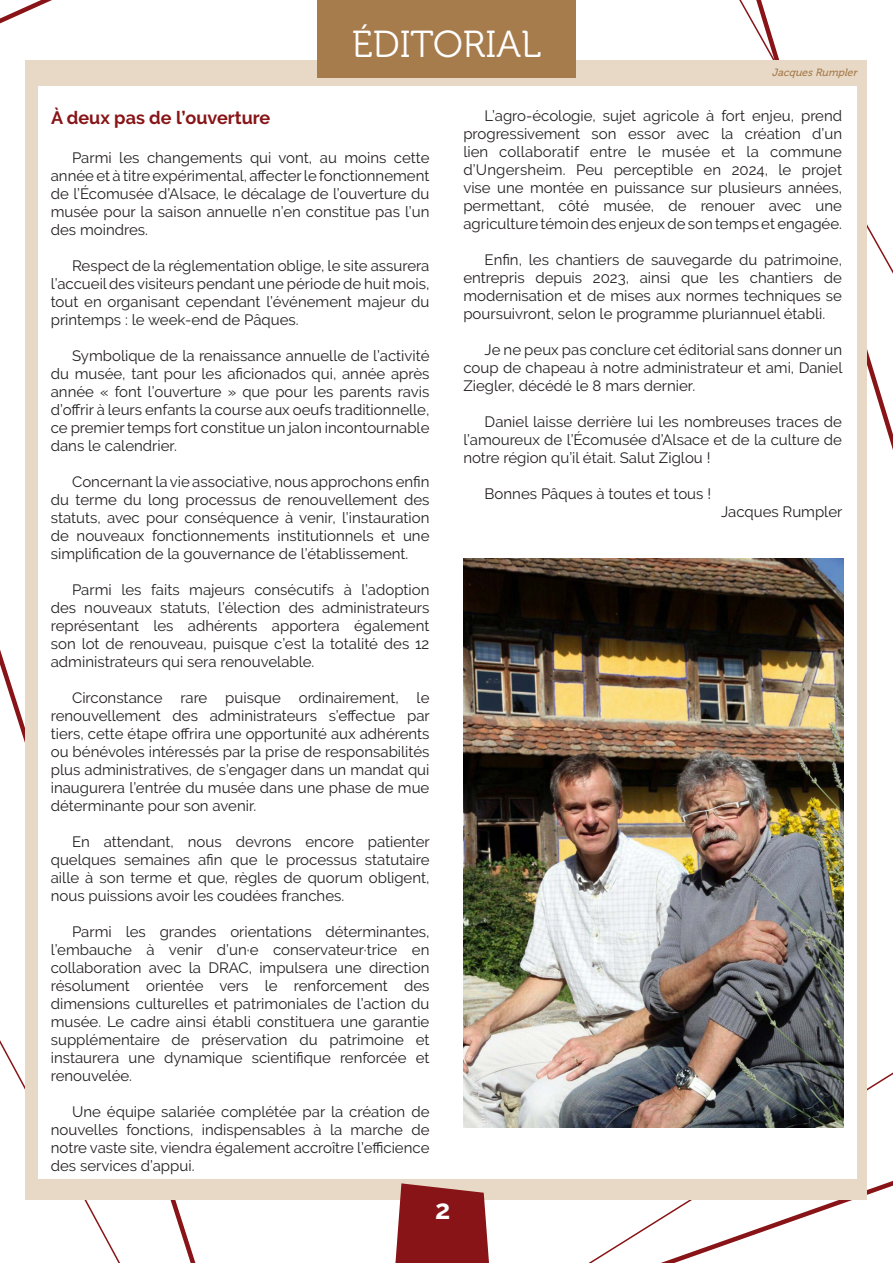
<style>
.page{position:relative;width:893px;height:1263px;background:#fff}
.page>*{position:absolute;margin:0;border:0;box-sizing:border-box;transform-origin:0 0}
.Titre_page{font:37.5px "Museo 300";color:#fff}
.t1{font:700 27px "Raleway";color:#fff}
._3_titre{font:700 18px "Raleway";color:#881417}
.t2{font:15px/18px "Raleway";color:#231f20;text-align:justify}
.Légende{font:italic 10.5px "Museo 500";color:#a67c4d}
</style>
<div class="page">
<svg style="left:0;top:0;width:52px;height:24px"></svg>
<svg style="left:0;top:631px;width:196px;height:632px"></svg>
<svg style="left:752px;top:0;width:141px;height:450px"></svg>
<svg style="left:640px;top:1181px;width:253px;height:82px"></svg>
<div style="left:26px;top:61px;width:841px;height:1139px;background:#e8d9c6"></div>
<div style="left:38px;top:86px;width:819px;height:1093px;background:#fff"></div>
<svg style="left:395px;top:1183px;width:94px;height:80px;background:#942d2f"></svg>
<div style="left:317px;top:0;width:259px;height:77px;background:#a67c4d"></div>
<img style="left:464px;top:559px;width:379px;height:569px">
<p class="Titre_page" style="left:352px;top:24px;width:191px">ÉDITORIAL</p>
<p class="Légende" style="left:772px;top:67px;width:90px">JacquesRumpler</p>
<p class="_3_titre" style="left:51px;top:107px;width:221px">À deux pas de l’ouverture</p>
<p class="t2" style="left:51px;top:149px;width:380px;text-indent:21px">Parmi les changements qui vont, au moins cette année et à titre expérimental, affecter le fonctionnement de l’Écomusée d’Alsace, le décalage de l’ouverture du musée pour la saison annuelle n’en constitue pas l’un des moindres.</p>
<p class="t2" style="left:51px;top:257px;width:380px;text-indent:21px">Respect de la réglementation oblige, le site assurera l’accueil des visiteurs pendant une période de huit mois, tout en organisant cependant l’événement majeur du printemps : le week-end de Pâques.</p>
<p class="t2" style="left:51px;top:347px;width:380px;text-indent:21px">Symbolique de la renaissance annuelle de l’activité du musée, tant pour les aficionados qui, année après année « font l’ouverture » que pour les parents ravis d’offrir à leurs enfants la course aux oeufs traditionnelle, ce premier temps fort constitue un jalon incontournable dans le calendrier.</p>
<p class="t2" style="left:51px;top:473px;width:380px;text-indent:21px">Concernant la vie associative, nous approchons enfin du terme du long processus de renouvellement des statuts, avec pour conséquence à venir, l’instauration de nouveaux fonctionnements institutionnels et une simplification de la gouvernance de l’établissement.</p>
<p class="t2" style="left:51px;top:581px;width:380px;text-indent:21px">Parmi les faits majeurs consécutifs à l’adoption des nouveaux statuts, l’élection des administrateurs représentant les adhérents apportera également son lot de renouveau, puisque c’est la totalité des 12 administrateurs qui sera renouvelable.</p>
<p class="t2" style="left:51px;top:689px;width:381px;text-indent:21px">Circonstance rare puisque ordinairement, le renouvellement des administrateurs s’effectue par tiers, cette étape offrira une opportunité aux adhérents ou bénévoles intéressés par la prise de responsabilités plus administratives, de s’engager dans un mandat qui inaugurera l’entrée du musée dans une phase de mue déterminante pour son avenir.</p>
<p class="t2" style="left:51px;top:833px;width:380px;text-indent:21px">En attendant, nous devrons encore patienter quelques semaines afin que le processus statutaire aille à son terme et que, règles de quorum obligent, nous puissions avoir les coudées franches.</p>
<p class="t2" style="left:51px;top:923px;width:380px;text-indent:21px">Parmi les grandes orientations déterminantes, l’embauche à venir d’un·e conservateur·trice en collaboration avec la DRAC, impulsera une direction résolument orientée vers le renforcement des dimensions culturelles et patrimoniales de l’action du musée. Le cadre ainsi établi constituera une garantie supplémentaire de préservation du patrimoine et instaurera une dynamique scientifique renforcée et renouvelée.</p>
<p class="t2" style="left:51px;top:1103px;width:380px;text-indent:21px">Une équipe salariée complétée par la création de nouvelles fonctions, indispensables à la marche de notre vaste site, viendra également accroître l’efficience des services d’appui.</p>
<h2 class="t1" style="left:435px;top:1193px;width:17px">2</h2>
<p class="t2" style="left:463px;top:107px;width:380px;text-indent:21px">L’agro-écologie, sujet agricole à fort enjeu, prend progressivement son essor avec la création d’un lien collaboratif entre le musée et la commune d’Ungersheim. Peu perceptible en 2024, le projet vise une montée en puissance sur plusieurs années, permettant, côté musée, de renouer avec une agriculture témoin des enjeux de son temps et engagée.</p>
<p class="t2" style="left:463px;top:251px;width:380px;text-indent:21px">Enfin, les chantiers de sauvegarde du patrimoine, entrepris depuis 2023, ainsi que les chantiers de modernisation et de mises aux normes techniques se poursuivront, selon le programme pluriannuel établi.</p>
<p class="t2" style="left:463px;top:341px;width:381px;text-indent:21px">Je ne peux pas conclure cet éditorial sans donner un coup de chapeau à notre administrateur et ami, Daniel Ziegler, décédé le 8 mars dernier.</p>
<p class="t2" style="left:463px;top:413px;width:380px;text-indent:21px">Daniel laisse derrière lui les nombreuses traces de l’amoureux de l’Écomusée d’Alsace et de la culture de notre région qu’il était. Salut Ziglou !</p>
<p class="t2" style="left:485px;top:485px;width:228px">Bonnes Pâques à toutes et tous !</p>
<p class="t2" style="left:721px;top:503px;width:123px">Jacques Rumpler</p>
</div>
